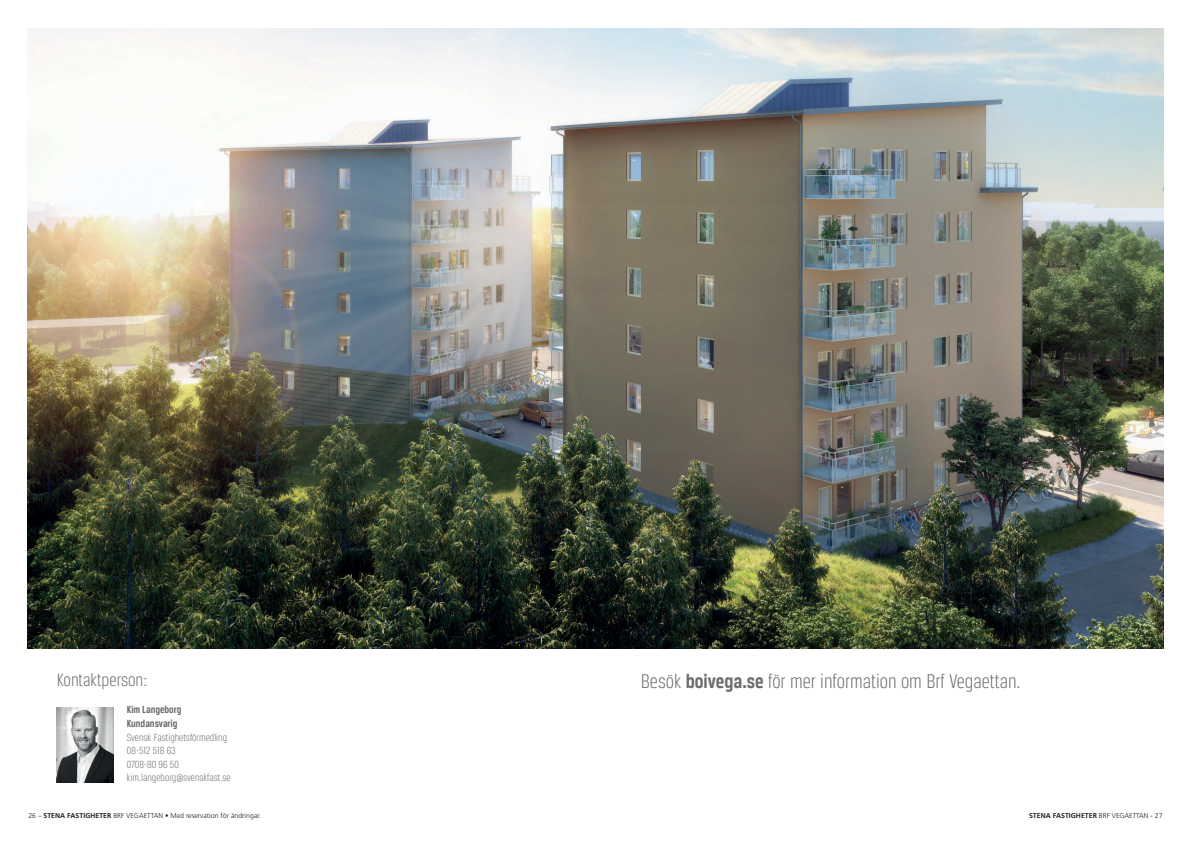
<style>
.page{position:relative;width:1191px;height:842px;background:#fff}
.page>*{position:absolute;margin:0;border:0;box-sizing:border-box;transform-origin:0 0}
.t1{font:300 21.1px "Breuer Condensed";color:#6c6d70}
.t2{font:300 19.1px "Breuer Condensed";color:#6c6d70}
.t3{font:300 11px/13.6px "Breuer Condensed";color:#6c6d70}
.t4{font:700 11px/13.6px "Breuer Condensed";color:#6c6d70}
.t5{font:300 7px "Frutiger LT Std";color:#231f20}
.t6{font:700 7px "Frutiger LT Std";color:#231f20}
.s1{font-weight:700}
.s2{font-weight:300}
</style>
<div class="page">
<img style="left:57px;top:707px;width:57px;height:75px">
<img style="left:28px;top:28px;width:1135px;height:620px">
<h2 class="t2" style="left:57px;top:670px;width:92px">Kontaktperson:</h2>
<h1 class="t1" style="left:641px;top:669px;width:381px">Besök <span class="s1">boivega.se</span> för mer information om Brf Vegaettan.</h1>
<p class="t4" style="left:127px;top:703px;width:56px">Kim Langeborg<br>Kundansvarig</p>
<p class="t3" style="left:127px;top:730px;width:105px">Svensk Fastighetsförmedling<br>08-512 518 63<br>0708-80 96 50 kim.langeborg@svenskfast.se</p>
<p class="t5" style="left:28px;top:812px;width:234px">26 – <span class="s1">STENA FASTIGHETER</span> BRF VEGAETTAN • Med reservation för ändringar.</p>
<p class="t6" style="left:1029px;top:812px;width:135px">STENA FASTIGHETER <span class="s2">BRF VEGAETTAN - 27</span></p>
</div>
